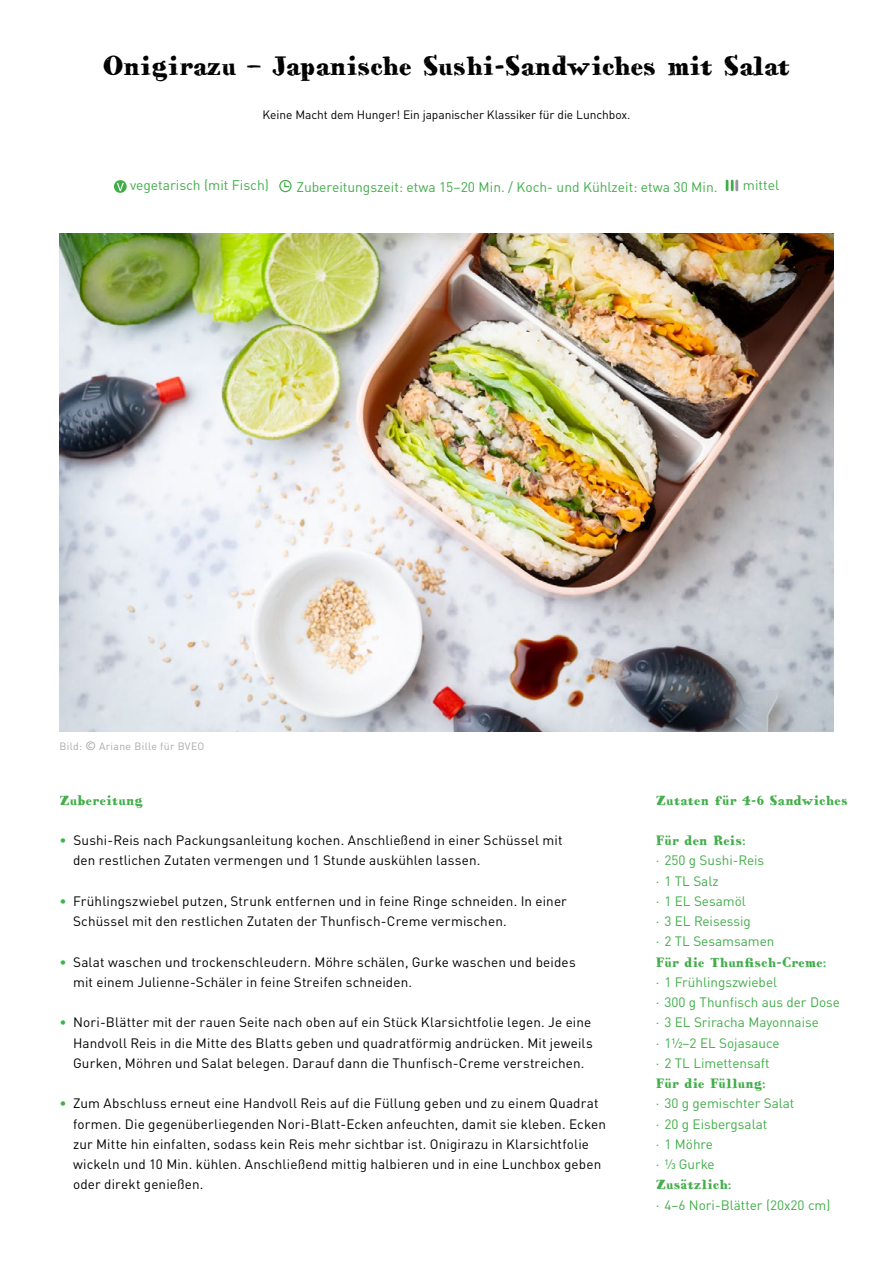
<style>
.page{position:relative;width:893px;height:1263px;background:#fff}
.page>*{position:absolute;margin:0;border:0;box-sizing:border-box;transform-origin:0 0}
.t1{font:27px "HVD Bodedo";letter-spacing:-.02em;color:#000}
.t2{font:13.8px "DIN Pro";color:#41ad49}
.t3{font:13.5px/20.2px "DIN Pro";letter-spacing:.01em;color:#000}
.t4{font:13.5px/20.2px "DIN Pro";color:#41ad49}
.t5{font:13.5px "HVD Bodedo";color:#41ad49}
.t6{font:12px "DIN Pro";letter-spacing:-.005em;color:#000}
.t7{font:10.5px "DIN Pro";letter-spacing:.03em;color:#a7a9ac}
.s1{font-size:12px;color:#939598}
.s2{color:#39b54a}
.s3{color:#41ad49}
</style>
<div class="page">
<img style="left:60px;top:233px;width:773px;height:499px">
<svg style="left:114px;top:180px;width:13px;height:13px"></svg>
<svg style="left:117px;top:183px;width:7px;height:8px"></svg>
<svg style="left:279px;top:180px;width:13px;height:12px"></svg>
<svg style="left:726px;top:180px;width:12px;height:11px"></svg>
<h1 class="t1" style="left:103px;top:49px;width:689px">Onigirazu – Japanische Sushi-Sandwiches mit Salat</h1>
<p class="t6" style="left:263px;top:105px;width:369px">Keine Macht dem Hunger! Ein japanischer Klassiker für die Lunchbox.</p>
<p class="t2" style="left:130px;top:174px;width:140px">vegetarisch (mit Fisch)</p>
<p class="t2" style="left:296px;top:176px;width:423px">Zubereitungszeit: etwa 15–20 Min. / Koch- und Kühlzeit: etwa 30 Min.</p>
<p class="t2" style="left:743px;top:174px;width:38px">mittel</p>
<p class="t7" style="left:60px;top:738px;width:146px">Bild: <span class="s1">©</span> Ariane Bille für BVEO</p>
<p class="t5" style="left:60px;top:791px;width:85px">Zubereitung</p>
<p class="t3" style="left:73px;top:829px;width:491px;text-indent:-14px"><span class="s2">•</span> Sushi-Reis nach Packungsanleitung kochen. Anschließend in einer Schüssel mit den restlichen Zutaten vermengen und 1 Stunde auskühlen lassen.</p>
<p class="t3" style="left:73px;top:889px;width:495px;text-indent:-14px"><span class="s2">•</span> Frühlingszwiebel putzen, Strunk entfernen und in feine Ringe schneiden. In einer<br>Schüssel mit den restlichen Zutaten der Thunfisch-Creme vermischen.</p>
<p class="t3" style="left:73px;top:950px;width:504px;text-indent:-14px"><span class="s2">•</span> Salat waschen und trockenschleudern. Möhre schälen, Gurke waschen und beides mit einem Julienne-Schäler in feine Streifen schneiden.</p>
<p class="t3" style="left:73px;top:1011px;width:521px;text-align:justify;text-indent:-14px"><span class="s2">•</span> Nori-Blätter mit der rauen Seite nach oben auf ein Stück Klarsichtfolie legen. Je eine Handvoll Reis in die Mitte des Blatts geben und quadratförmig andrücken. Mit jeweils Gurken, Möhren und Salat belegen. Darauf dann die Thunfisch-Creme verstreichen.</p>
<p class="t3" style="left:73px;top:1092px;width:534px;text-indent:-14px"><span class="s3">•</span> Zum Abschluss erneut eine Handvoll Reis auf die Füllung geben und zu einem Quadrat formen. Die gegenüberliegenden Nori-Blatt-Ecken anfeuchten, damit sie kleben. Ecken zur Mitte hin einfalten, sodass kein Reis mehr sichtbar ist. Onigirazu in Klarsichtfolie wickeln und 10 Min. kühlen. Anschließend mittig halbieren und in eine Lunchbox geben oder direkt genießen.</p>
<p class="t5" style="left:656px;top:791px;width:193px">Zutaten für 4-6 Sandwiches</p>
<p class="t5" style="left:656px;top:832px;width:91px">Für den Reis:</p>
<p class="t4" style="left:656px;top:849px;width:120px">· 250 g Sushi-Reis<br>· 1 TL Salz<br>· 1 EL Sesamöl<br>· 3 EL Reisessig<br>· 2 TL Sesamsamen</p>
<p class="t5" style="left:656px;top:953px;width:172px">Für die Thunfisch-Creme:</p>
<p class="t4" style="left:656px;top:970px;width:186px">· 1 Frühlingszwiebel<br>· 300 g Thunfisch aus der Dose · 3 EL Sriracha Mayonnaise<br>· 1½–2 EL Sojasauce<br>· 2 TL Limettensaft</p>
<p class="t5" style="left:656px;top:1075px;width:111px">Für die Füllung:</p>
<p class="t4" style="left:656px;top:1092px;width:140px">· 30 g gemischter Salat · 20 g Eisbergsalat<br>· 1 Möhre<br>· ⅓ Gurke</p>
<p class="t5" style="left:656px;top:1176px;width:77px">Zusätzlich:</p>
<p class="t4" style="left:656px;top:1193px;width:176px">· 4–6 Nori-Blätter (20x20 cm)</p>
</div>
